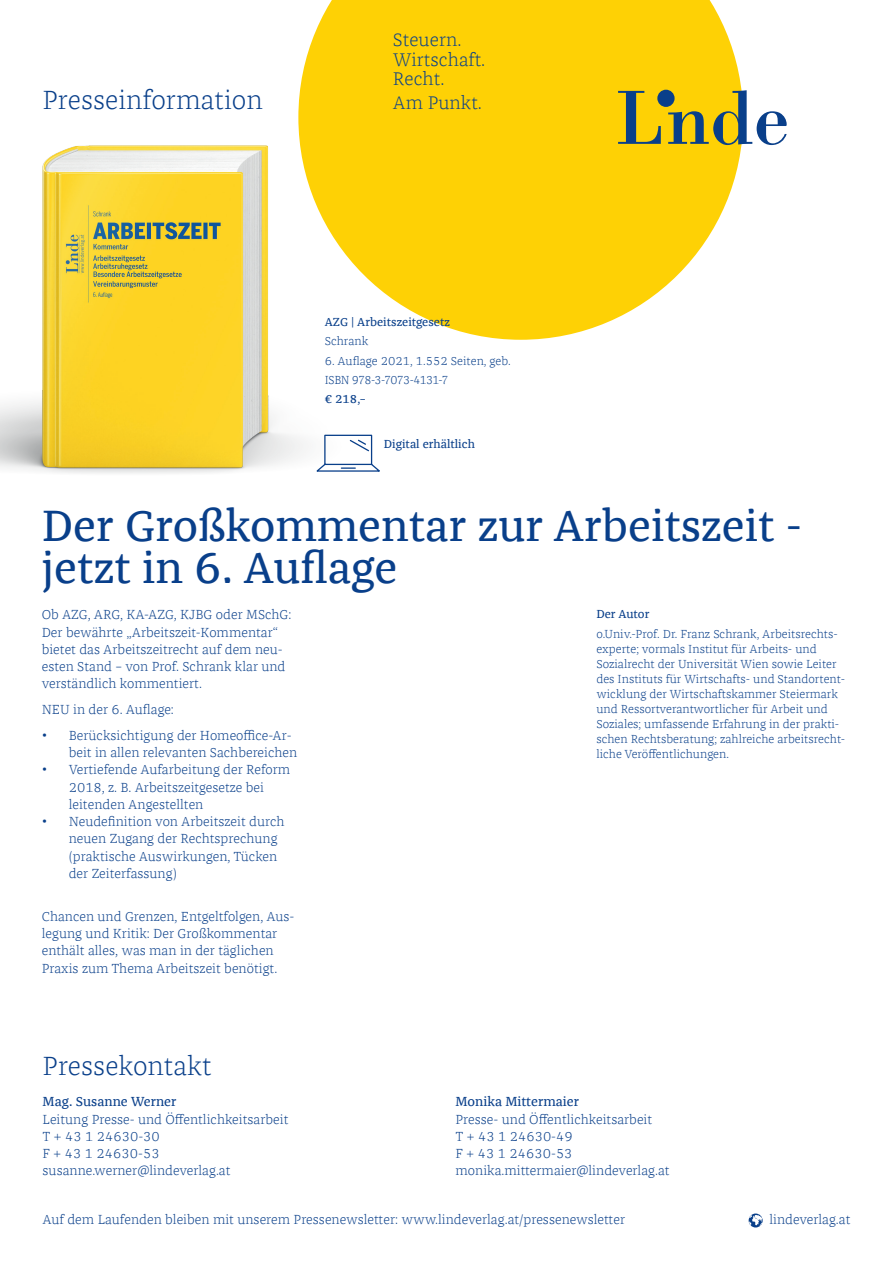
<style>
.page{position:relative;width:893px;height:1263px;background:#fff}
.page>*{position:absolute;margin:0;border:0;box-sizing:border-box;transform-origin:0 0}
.Headline{font:45px/42px "Franziska Offc Pro";color:#093f8a}
.Headline-2{font:300 27px "Franziska Offc Pro";color:#093f8a}
.t1{font:300 18.75px/19.5px "Franziska Offc Pro";color:#093f8a}
.Fließtext{font:300 13.5px/17.2px "Franziska Offc Pro";color:#093f8a}
.Autorentext_bibiogra{font:300 12px/15px "Franziska Offc Pro";color:#093f8a}
.Autorentext_bibiogra-2{font:12px "Franziska Offc Pro";color:#093f8a}
.Autorentext_bibiogra-3{font:300 12px "Franziska Offc Pro";letter-spacing:-.06em;color:#093f8a;scale:.96 1}
.s1{font-size:16.5px}
.s2{font-weight:400}
</style>
<div class="page">
<svg style="left:301px;top:0;width:441px;height:340px;fill:#fed105"></svg>
<svg style="left:618px;top:91px;width:43px;height:53px"></svg>
<svg style="left:668px;top:90px;width:119px;height:55px"></svg>
<div style="left:657px;top:90px;width:18px;height:17px;background:#093f8a;border-radius:50%"></div>
<svg style="left:749px;top:1213px;width:14px;height:14px"></svg>
<img style="left:0;top:78px;width:499px;height:396px">
<p class="Headline-2" style="left:43px;top:83px;width:222px">Presseinformation</p>
<p class="t1" style="left:393px;top:30px;width:94px">Steuern.<br>Wirtschaft.<br>Recht.</p>
<p class="t1" style="left:393px;top:92px;width:91px">Am Punkt.</p>
<p class="Autorentext_bibiogra-2" style="left:325px;top:315px;width:127px">AZG | Arbeitszeitgesetz</p>
<p class="Autorentext_bibiogra" style="left:325px;top:334px;width:45px">Schrank</p>
<p class="Autorentext_bibiogra" style="left:325px;top:353px;width:187px">6. Auflage 2021, 1.552 Seiten, geb.</p>
<p class="Autorentext_bibiogra-3" style="left:325px;top:372px;width:130px">ISBN 978-3-7073-4131-7</p>
<p class="Autorentext_bibiogra-2" style="left:325px;top:392px;width:42px">€ 218,–</p>
<p class="Autorentext_bibiogra-2" style="left:384px;top:437px;width:93px">Digital erhältlich</p>
<p class="Headline" style="left:42px;top:504px;width:762px">Der Großkommentar zur Arbeitszeit - jetzt in 6. Auflage</p>
<p class="Fließtext" style="left:42px;top:606px;width:251px">Ob AZG, ARG, KA-AZG, KJBG oder MSchG:<br>Der bewährte „Arbeitszeit-Kommentar“ bietet das Arbeitszeitrecht auf dem neu&shy;esten Stand – von Prof. Schrank klar und verständlich kommentiert.</p>
<p class="Fließtext" style="left:42px;top:701px;width:134px">NEU in der 6. Auflage:</p>
<p class="Fließtext" style="left:69px;top:726px;width:230px;text-indent:-27px"><span class="s1">•</span> Berücksichtigung der Homeoffice-Ar&shy;beit in allen relevanten Sachbereichen</p>
<p class="Fließtext" style="left:69px;top:761px;width:223px;text-indent:-27px"><span class="s1">•</span> Vertiefende Aufarbeitung der Reform<br>2018, z. B. Arbeitszeitgesetze bei leitenden Angestellten</p>
<p class="Fließtext" style="left:69px;top:813px;width:217px;text-indent:-27px"><span class="s1">•</span> Neudefinition von Arbeitszeit durch neuen Zugang der Rechtsprechung (praktische Auswirkungen, Tücken der Zeiterfassung)</p>
<p class="Fließtext" style="left:42px;top:907px;width:254px">Chancen und Grenzen, Entgeltfolgen, Aus&shy;legung und Kritik: Der Großkommentar enthält alles, was man in der täglichen Praxis zum Thema Arbeitszeit benötigt.</p>
<p class="Headline-2" style="left:43px;top:1049px;width:170px">Pressekontakt</p>
<p class="Autorentext_bibiogra-2" style="left:596px;top:607px;width:55px">Der Autor</p>
<p class="Autorentext_bibiogra" style="left:596px;top:626px;width:250px">o.Univ.-Prof. Dr. Franz Schrank, Arbeitsrechts&shy;experte; vormals Institut für Arbeits- und Sozialrecht der Universität Wien sowie Leiter des Instituts für Wirtschafts- und Standortent&shy;wicklung der Wirtschaftskammer Steiermark und Ressortverantwortlicher für Arbeit und Soziales; umfassende Erfahrung in der prakti&shy;schen Rechtsberatung; zahlreiche arbeitsrecht&shy;liche Veröffentlichungen.</p>
<p class="Fließtext" style="left:43px;top:1093px;width:247px"><span class="s2">Mag. Susanne Werner<br></span>Leitung Presse- und Öffentlichkeitsarbeit<br>T + 43 1 24630-30<br>F + 43 1 24630-53 susanne.werner@lindeverlag.at</p>
<p class="Fließtext" style="left:456px;top:1093px;width:216px"><span class="s2">Monika Mittermaier<br></span>Presse- und Öffentlichkeitsarbeit<br>T + 43 1 24630-49<br>F + 43 1 24630-53 monika.mittermaier@lindeverlag.at</p>
<p class="Fließtext" style="left:43px;top:1211px;width:584px">Auf dem Laufenden bleiben mit unserem Pressenewsletter: www.lindeverlag.at/pressenewsletter</p>
<p class="Fließtext" style="left:769px;top:1211px;width:83px">lindeverlag.at</p>
</div>
